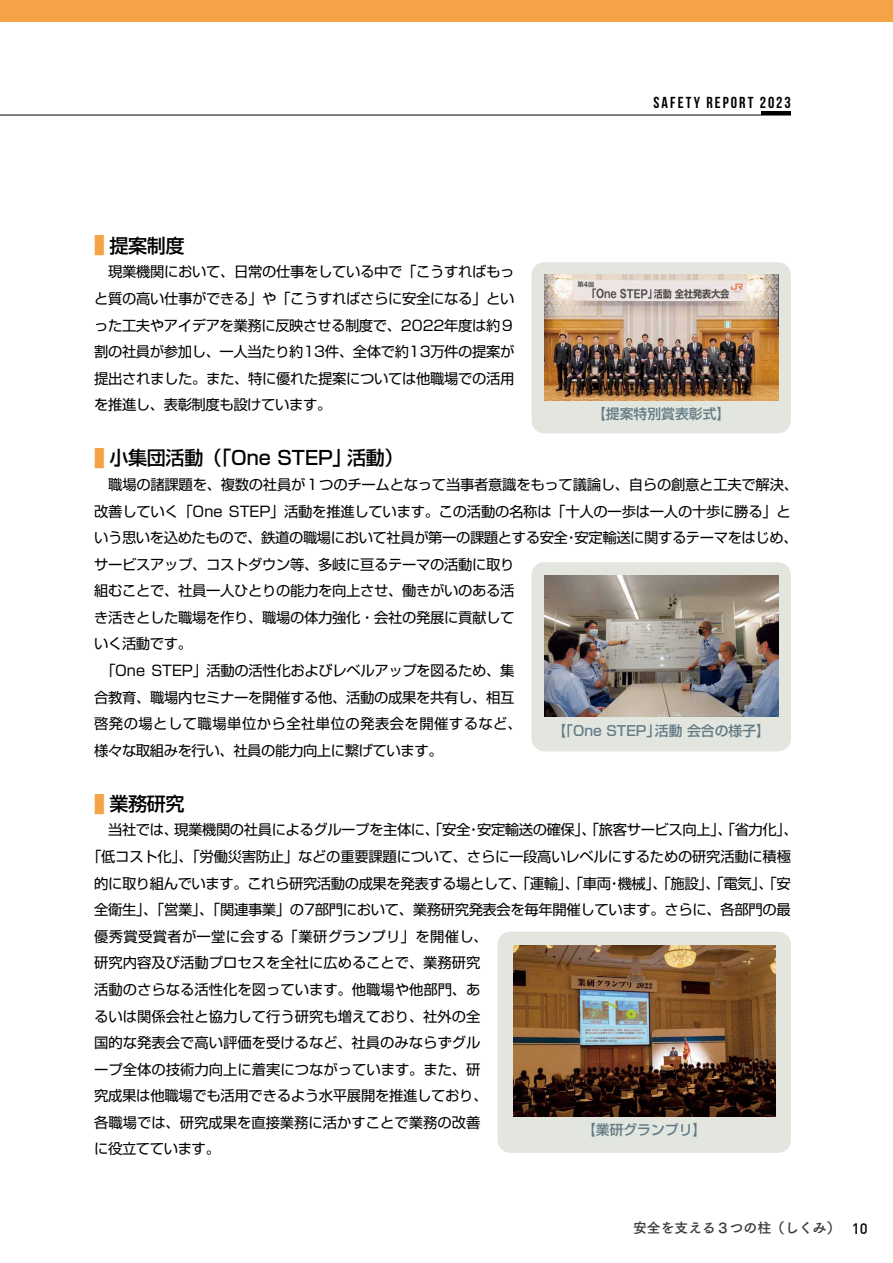
<style>
.page{position:relative;width:893px;height:1263px;background:#fff}
.page>*{position:absolute;margin:0;border:0;box-sizing:border-box;transform-origin:0 0}
.t1{font:500 19.2px "Shin Go Pro";letter-spacing:-.02em;color:#000}
.t2{font:700 15.9px "Bebas Neue";letter-spacing:.13em;color:#000}
.t3{font:14.4px/26.5px "Shin Go Pro";letter-spacing:-.02em;color:#000;text-align:justify}
.t4{font:14.4px "Shin Go Pro";color:#000}
.t5{font:14.4px "Shin Go Pro";letter-spacing:.02em;color:#000}
.t6{font:500 13.8px "Shin Go Pro";color:#627a86}
.t7{font:13.8px "Tsuku Go Pro B";color:#3e3a39}
.s1{font-size:23.4px;color:#f5a347}
.s2{font-family:"DIN";font-weight:500;font-size:14.85px;color:#000}
</style>
<div class="page">
<div style="left:497px;top:932px;width:294px;height:221px;background:#e2e6de;border-radius:13px"></div>
<img style="left:513px;top:945px;width:262px;height:172px">
<div style="left:531px;top:562px;width:260px;height:189px;background:#e2e6de;border-radius:13px"></div>
<img style="left:544px;top:576px;width:234px;height:141px">
<div style="left:531px;top:262px;width:260px;height:171px;background:#e2e6de;border-radius:13px"></div>
<img style="left:544px;top:275px;width:234px;height:125px">
<div style="left:0;top:0;width:893px;height:21px;background:#f5a347"></div>
<hr style="left:761px;top:111px;width:30px;height:4px;background:#000">
<hr style="left:0;top:115px;width:791px;height:1px;background:#000">
<p class="t2" style="left:654px;top:93px;width:139px">SAFETY REPORT 2023</p>
<h1 class="t1" style="left:94px;top:229px;width:92px"><span class="s1">■</span> 提案制度</h1>
<p class="t3" style="left:94px;top:257px;width:422px">　現業機関において、日常の仕事をしている中で「こうすればもっと質の高い仕事ができる」や「こうすればさらに安全になる」といった工夫やアイデアを業務に反映させる制度で、2022年度は約９割の社員が参加し、一人当たり約13件、全体で約13万件の提案が提出されました。また、特に優れた提案については他職場での活用を推進し、表彰制度も設けています。</p>
<h1 class="t1" style="left:94px;top:442px;width:311px"><span class="s1">■</span> 小集団活動（「One STEP」活動）</h1>
<p class="t3" style="left:94px;top:469px;width:705px;text-align:left">　職場の諸課題を、複数の社員が１つのチームとなって当事者意識をもって議論し、自らの創意と工夫で解決、改善していく「One STEP」活動を推進しています。この活動の名称は「十人の一歩は一人の十歩に勝る」という思いを込めたもので、鉄道の職場において社員が第一の課題とする安全・安定輸送に関するテーマをはじめ、サービスアップ、コストダウン等、多岐に亘るテーマの活動に取り<br>組むことで、社員一人ひとりの能力を向上させ、働きがいのある活<br>き活きとした職場を作り、職場の体力強化・会社の発展に貢献して<br>いく活動です。<br>　「One STEP」活動の活性化およびレベルアップを図るため、集<br>合教育、職場内セミナーを開催する他、活動の成果を共有し、相互<br>啓発の場として職場単位から全社単位の発表会を開催するなど、<br>様々な取組みを行い、社員の能力向上に繋げています。</p>
<h1 class="t1" style="left:94px;top:788px;width:92px"><span class="s1">■</span> 業務研究</h1>
<p class="t3" style="left:94px;top:815px;width:705px">　当社では、現業機関の社員によるグループを主体に、「安全・安定輸送の確保」、「旅客サービス向上」、「省力化」、</p>
<p class="t3" style="left:87px;top:841px;width:705px">「低コスト化」、「労働災害防止」などの重要課題について、さらに一段高いレベルにするための研究活動に積極</p>
<p class="t3" style="left:94px;top:868px;width:698px">的に取り組んでいます。これら研究活動の成果を発表する場として、「運輸」、「車両・機械」、「施設」、「電気」、「安</p>
<p class="t3" style="left:94px;top:895px;width:698px">全衛生」、「営業」、「関連事業」の7部門において、業務研究発表会を毎年開催しています。さらに、各部門の最</p>
<p class="t5" style="left:94px;top:924px;width:395px">優秀賞受賞者が一堂に会する「業研グランプリ」を開催し、</p>
<p class="t4" style="left:94px;top:951px;width:388px">研究内容及び活動プロセスを全社に広めることで、業務研究</p>
<p class="t4" style="left:94px;top:978px;width:388px">活動のさらなる活性化を図っています。他職場や他部門、あ</p>
<p class="t4" style="left:94px;top:1004px;width:388px">るいは関係会社と協力して行う研究も増えており、社外の全</p>
<p class="t4" style="left:94px;top:1031px;width:388px">国的な発表会で高い評価を受けるなど、社員のみならずグル</p>
<p class="t4" style="left:94px;top:1057px;width:388px">ープ全体の技術力向上に着実につながっています。また、研</p>
<p class="t3" style="left:94px;top:1081px;width:395px">究成果は他職場でも活用できるよう水平展開を推進しており、</p>
<p class="t4" style="left:94px;top:1110px;width:388px">各職場では、研究成果を直接業務に活かすことで業務の改善</p>
<p class="t3" style="left:94px;top:1134px;width:127px">に役立てています。</p>
<p class="t6" style="left:592px;top:402px;width:140px">【提案特別賞表彰式】</p>
<p class="t6" style="left:552px;top:719px;width:219px">【「One STEP」活動会合の様子】</p>
<p class="t6" style="left:582px;top:1118px;width:126px">【業研グランプリ】</p>
<p class="t7" style="left:633px;top:1216px;width:236px">安全を支える３つの柱（しくみ） <span class="s2">10</span></p>
</div>
